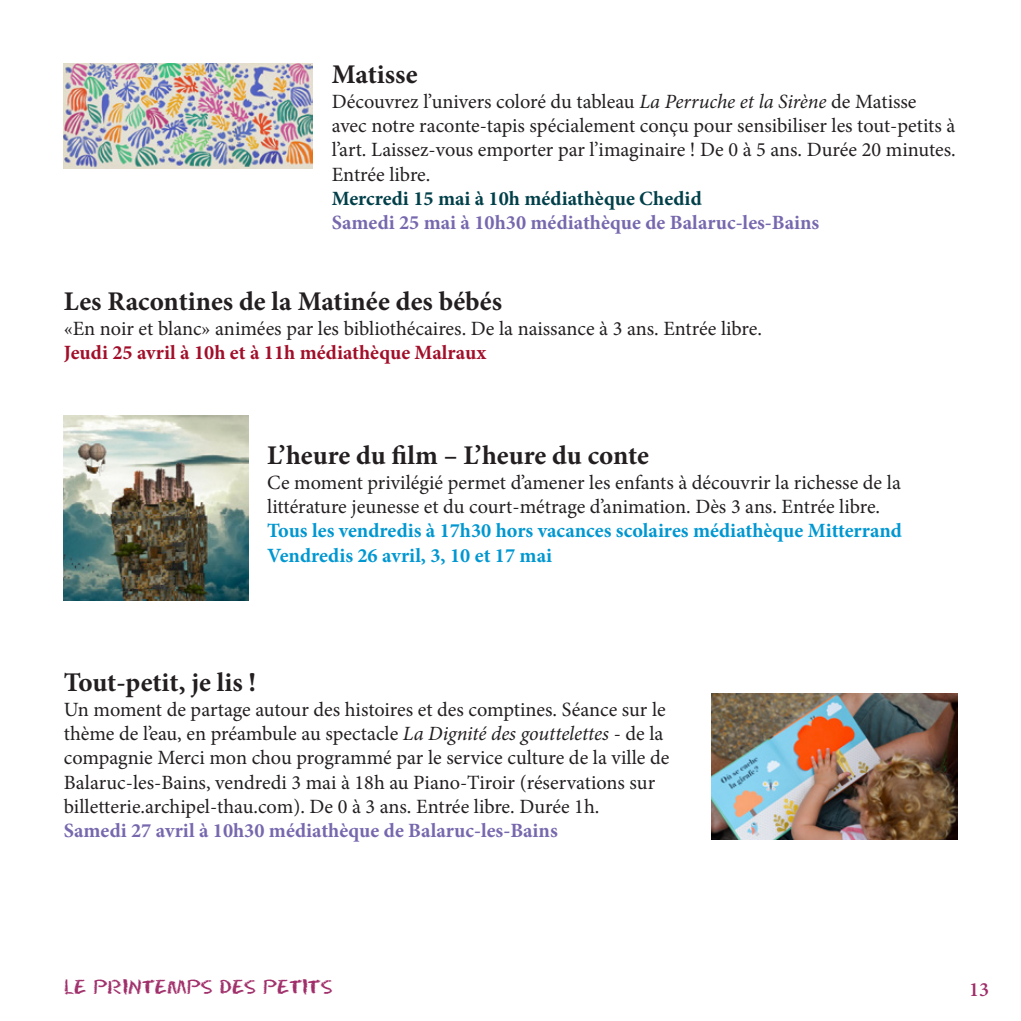
<style>
.page{position:relative;width:1021px;height:1021px;background:#fff}
.page>*{position:absolute;margin:0;border:0;box-sizing:border-box;transform-origin:0 0}
.t1{font:700 27px "Minion Pro";color:#231f20}
.t2{font:20.25px/24.3px "Minion Pro";color:#231f20}
.t3{font:700 20.25px "Minion Pro";color:#7768ae}
.t4{font:700 20.25px/24.3px "Minion Pro";color:#0097d1}
.t5{font:700 20.25px "Minion Pro";color:#a20e29}
.t6{font:700 20.25px "Minion Pro";color:#003f49}
.t7{font:600 20.25px "Minion Pro";color:#9f2d69}
.t8{font:18px "Eraser";color:#9f2d69}
.s1{font-style:italic}
</style>
<div class="page">
<img style="left:64px;top:64px;width:249px;height:105px">
<img style="left:64px;top:416px;width:184px;height:184px">
<img style="left:711px;top:693px;width:246px;height:146px">
<h1 class="t1" style="left:332px;top:56px;width:87px">Matisse</h1>
<p class="t2" style="left:332px;top:89px;width:625px">Découvrez l’univers coloré du tableau <span class="s1">La Perruche et la Sirène</span> de Matisse avec notre raconte-tapis spécialement conçu pour sensibiliser les tout-petits à l’art. Laissez-vous emporter par l’imaginaire ! De 0 à 5 ans. Durée 20 minutes.<br>Entrée libre.</p>
<p class="t6" style="left:332px;top:184px;width:371px">Mercredi 15 mai à 10h médiathèque Chedid</p>
<p class="t3" style="left:332px;top:208px;width:489px">Samedi 25 mai à 10h30 médiathèque de Balaruc-les-Bains</p>
<h1 class="t1" style="left:64px;top:283px;width:439px">Les Racontines de la Matinée des bébés</h1>
<p class="t2" style="left:64px;top:316px;width:699px">«En noir et blanc» animées par les bibliothécaires. De la naissance à 3 ans. Entrée libre.</p>
<p class="t5" style="left:64px;top:338px;width:424px">Jeudi 25 avril à 10h et à 11h médiathèque Malraux</p>
<h1 class="t1" style="left:267px;top:436px;width:383px">L’heure du film – L’heure du conte</h1>
<p class="t2" style="left:267px;top:470px;width:635px">Ce moment privilégié permet d’amener les enfants à découvrir la richesse de la littérature jeunesse et du court-métrage d’animation. Dès 3 ans. Entrée libre.</p>
<p class="t4" style="left:267px;top:518px;width:636px">Tous les vendredis à 17h30 hors vacances scolaires médiathèque Mitterrand<br>Vendredis 26 avril, 3, 10 et 17 mai</p>
<h1 class="t1" style="left:64px;top:663px;width:194px">Tout-petit, je lis !</h1>
<p class="t2" style="left:64px;top:697px;width:607px">Un moment de partage autour des histoires et des comptines. Séance sur le thème de l’eau, en préambule au spectacle <span class="s1">La Dignité des gouttelettes</span> - de la compagnie Merci mon chou programmé par le service culture de la ville de Balaruc-les-Bains, vendredi 3 mai à 18h au Piano-Tiroir (réservations sur billetterie.archipel-thau.com). De 0 à 3 ans. Entrée libre. Durée 1h.</p>
<p class="t3" style="left:64px;top:816px;width:495px">Samedi 27 avril à 10h30 médiathèque de Balaruc-les-Bains</p>
<p class="t8" style="left:64px;top:976px;width:270px">lE PRINTEMPS DES PETITS</p>
<p class="t7" style="left:969px;top:975px;width:21px">13</p>
</div>
